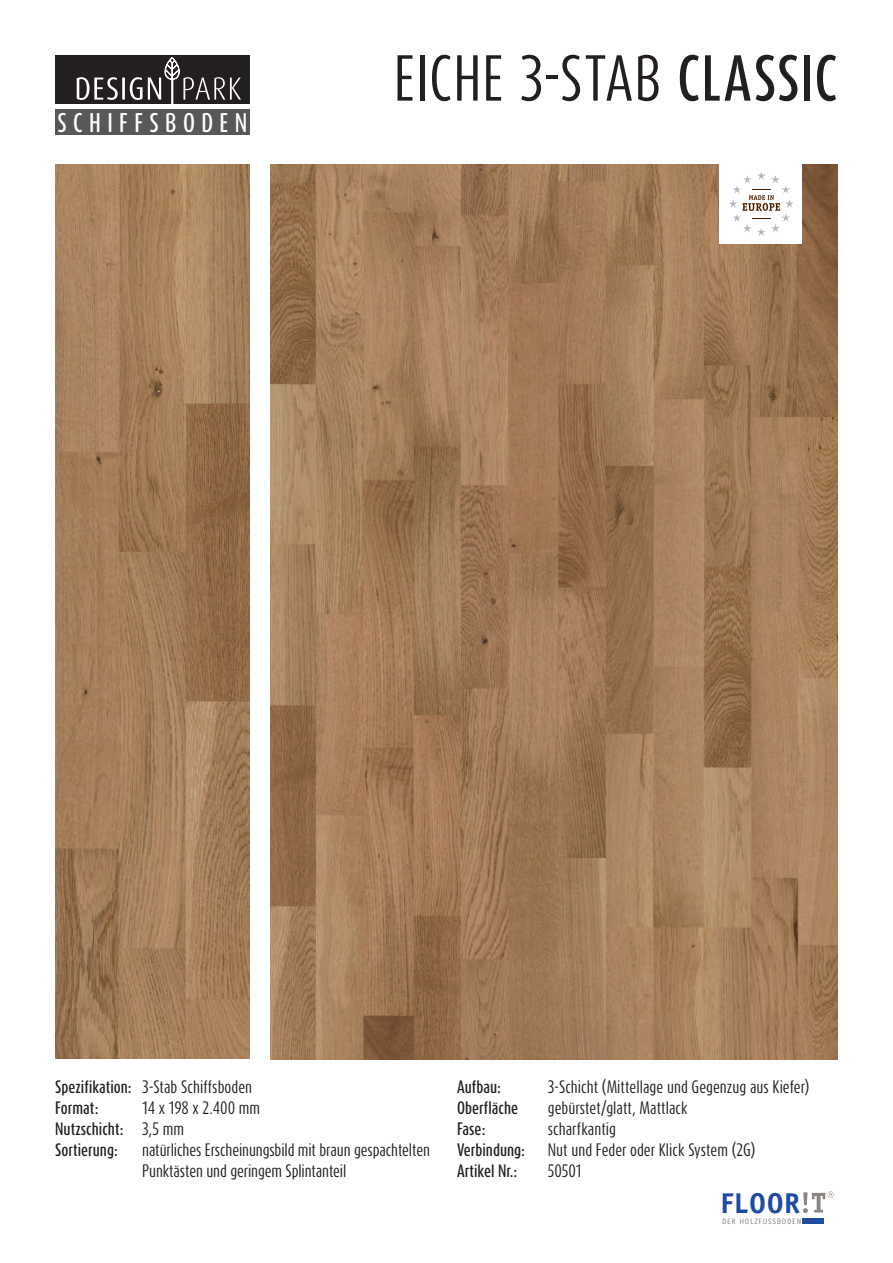
<style>
.page{position:relative;width:893px;height:1263px;background:#fff}
.page>*{position:absolute;margin:0;border:0;box-sizing:border-box;transform-origin:0 0}
.t1{font:54px "Dax Compact Pro";letter-spacing:.015em;color:#231f20}
.t2{font:700 28.65px "Officina Sans Std";letter-spacing:.02em;color:#1e4ca0}
.t3{font:500 22.5px "Dax Compact Pro";letter-spacing:.28em;color:#fff}
.t4{font:15px/21px "Dax Compact Pro";letter-spacing:-.005em;color:#231f20}
.t5{font:500 15px/21px "Dax Compact Pro";color:#231f20}
.t6{font:7.8px "Officina Sans Std";letter-spacing:.1em;color:#8a8482}
.s1{font-weight:500}
.s2{font-weight:400}
</style>
<div class="page">
<div style="left:802px;top:1218px;width:22px;height:6px;background:#1e4ca0"></div>
<svg style="left:803px;top:1191px;width:31px;height:22px"></svg>
<div style="left:55px;top:55px;width:195px;height:49px;background:#231f20"></div>
<svg style="left:77px;top:57px;width:164px;height:47px"></svg>
<img style="left:270px;top:165px;width:568px;height:894px">
<div style="left:719px;top:163px;width:82px;height:81px;background:#fff"></div>
<svg style="left:729px;top:171px;width:65px;height:65px"></svg>
<div style="left:55px;top:109px;width:194px;height:26px;background:#57585a"></div>
<img style="left:55px;top:165px;width:195px;height:894px">
<h3 class="t3" style="left:58px;top:107px;width:191px">SCHIFFSBODEN</h3>
<h1 class="t1" style="left:394px;top:43px;width:445px">EICHE 3-STAB <span class="s1">CLASSIC</span></h1>
<p class="t5" style="left:55px;top:1076px;width:198px">Spezifikation: <span class="s2">3-Stab Schiffsboden<br></span>Format:</p>
<p class="t5" style="left:55px;top:1097px;width:206px;text-indent:87px"><span class="s2">14 x 198 x 2.400 mm<br></span>Nutzschicht: <span class="s2">3,5 mm<br></span>Sortierung:</p>
<p class="t4" style="left:142px;top:1139px;width:289px">natürliches Erscheinungsbild mit braun gespachtelten<br>Punktästen und geringem Splintanteil</p>
<p class="t5" style="left:457px;top:1076px;width:45px">Aufbau:</p>
<p class="t4" style="left:548px;top:1076px;width:263px">3-Schicht (Mittellage und Gegenzug aus Kiefer)</p>
<p class="t5" style="left:457px;top:1097px;width:63px">Oberfläche</p>
<p class="t4" style="left:548px;top:1097px;width:141px">gebürstet/glatt, Mattlack</p>
<p class="t5" style="left:457px;top:1118px;width:30px">Fase:</p>
<p class="t4" style="left:548px;top:1118px;width:70px">scharfkantig</p>
<p class="t5" style="left:457px;top:1139px;width:69px">Verbindung:</p>
<p class="t4" style="left:548px;top:1139px;width:209px">Nut und Feder oder Klick System (2G)</p>
<p class="t5" style="left:457px;top:1160px;width:62px">Artikel Nr.:</p>
<p class="t4" style="left:548px;top:1160px;width:35px">50501</p>
<h2 class="t2" style="left:720px;top:1185px;width:81px">FLOOR</h2>
<p class="t6" style="left:722px;top:1216px;width:81px">DER HOLZFUSSBODEN</p>
</div>
